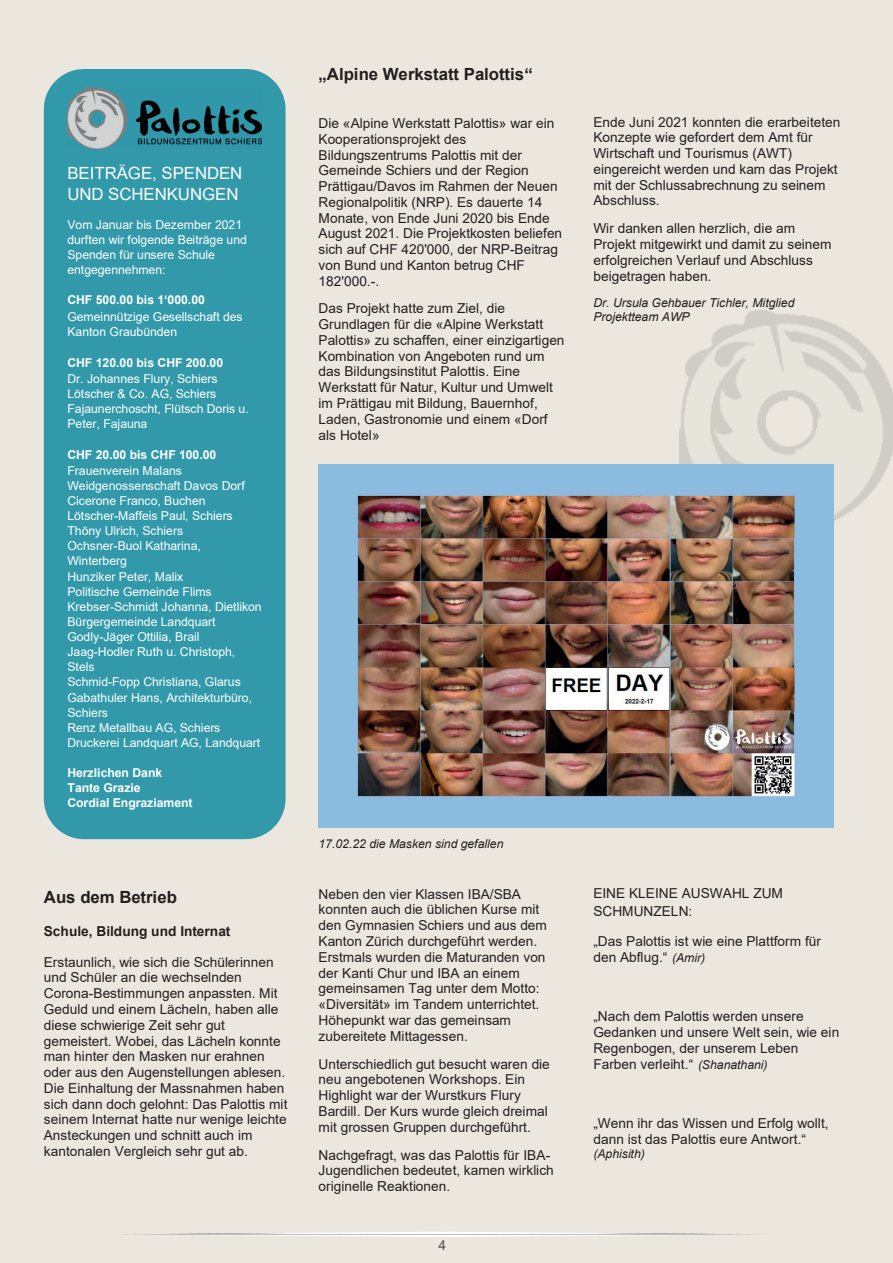
<style>
.page{position:relative;width:893px;height:1263px;background:#ece7de}
.page>*{position:absolute;margin:0;border:0;box-sizing:border-box;transform-origin:0 0}
.t1{font:16.8px/20.7px "Arial";letter-spacing:-.005em;color:#fff}
.t2{font:700 16.8px "Arial";color:#231f20}
.t3{font:700 16.8px "Arial";color:#231f20}
.t4{font:13.65px/15.8px "Arial";letter-spacing:.005em;color:#231f20}
.t5{font:13.65px/15.9px "Arial";letter-spacing:.005em;color:#231f20}
.t6{font:700 13.65px "Arial";color:#231f20}
.t7{font:13.65px "Arial";color:#4b5053}
.t8{font:12.3px/15.1px "Arial";letter-spacing:-.005em;color:#fff}
.t9{font:italic 12.3px/14.1px "Arial";color:#231f20}
.t10{font:700 12.3px/15.1px "Arial";letter-spacing:-.005em;color:#fff}
.t11{font:700 12.3px "Arial";letter-spacing:-.005em;color:#fff}
.s1{font-style:inherit}
.s2{font-style:italic;font-size:12.3px}
</style>
<div class="page">
<svg style="left:126px;top:1232px;width:631px;height:5px"></svg>
<img style="left:680px;top:310px;width:213px;height:211px">
<div style="left:44px;top:69px;width:242px;height:770px;background:#3299ab;border-radius:40px"></div>
<img style="left:67px;top:87px;width:195px;height:62px">
<img style="left:319px;top:464px;width:515px;height:363px">
<p class="t1" style="left:67px;top:163px;width:177px">BEITRÄGE, SPENDEN<br>UND SCHENKUNGEN</p>
<p class="t8" style="left:67px;top:217px;width:181px">Vom Januar bis Dezember 2021 durften wir folgende Beiträge und<br>Spenden für unsere Schule entgegennehmen:</p>
<p class="t11" style="left:67px;top:291px;width:139px">CHF 500.00 bis 1‘000.00</p>
<p class="t8" style="left:67px;top:309px;width:177px">Gemeinnützige Gesellschaft des<br>Kanton Graubünden</p>
<p class="t10" style="left:67px;top:355px;width:157px">CHF 120.00 bis CHF 200.00</p>
<p class="t8" style="left:67px;top:371px;width:183px">Dr. Johannes Flury, Schiers<br>Lötscher &amp; Co. AG, Schiers<br>Fajaunerchoscht, Flütsch Doris u.<br>Peter, Fajauna</p>
<p class="t10" style="left:67px;top:447px;width:151px">CHF 20.00 bis CHF 100.00</p>
<p class="t8" style="left:67px;top:463px;width:196px">Frauenverein Malans<br>Weidgenossenschaft Davos Dorf<br>Cicerone Franco, Buchen<br>Lötscher-Maffeis Paul, Schiers<br>Thöny Ulrich, Schiers<br>Ochsner-Buol Katharina,<br>Winterberg<br>Hunziker Peter, Malix<br>Politische Gemeinde Flims<br>Krebser-Schmidt Johanna, Dietlikon<br>Bürgergemeinde Landquart<br>Godly-Jäger Ottilia, Brail<br>Jaag-Hodler Ruth u. Christoph,<br>Stels<br>Schmid-Fopp Christiana, Glarus<br>Gabathuler Hans, Architekturbüro,<br>Schiers<br>Renz Metallbau AG, Schiers<br>Druckerei Landquart AG, Landquart</p>
<p class="t10" style="left:67px;top:765px;width:127px">Herzlichen Dank<br>Tante Grazie<br>Cordial Engraziament</p>
<p class="t3" style="left:44px;top:885px;width:135px">Aus dem Betrieb</p>
<p class="t6" style="left:44px;top:922px;width:188px">Schule, Bildung und Internat</p>
<p class="t4" style="left:44px;top:954px;width:245px">Erstaunlich, wie sich die Schülerinnen und Schüler an die wechselnden Corona-Bestimmungen anpassten. Mit Geduld und einem Lächeln, haben alle diese schwierige Zeit sehr gut gemeistert. Wobei, das Lächeln konnte man hinter den Masken nur erahnen oder aus den Augenstellungen ablesen.<br>Die Einhaltung der Massnahmen haben sich dann doch gelohnt: Das Palottis mit seinem Internat hatte nur wenige leichte Ansteckungen und schnitt auch im kantonalen Vergleich sehr gut ab.</p>
<p class="t2" style="left:319px;top:63px;width:216px">„Alpine Werkstatt Palottis“</p>
<p class="t4" style="left:319px;top:115px;width:245px">Die «Alpine Werkstatt Palottis» war ein<br>Kooperationsprojekt des<br>Bildungszentrums Palottis mit der<br>Gemeinde Schiers und der Region<br>Prättigau/Davos im Rahmen der Neuen<br>Regionalpolitik (NRP). Es dauerte 14<br>Monate, von Ende Juni 2020 bis Ende<br>August 2021. Die Projektkosten beliefen sich auf CHF 420'000, der NRP-Beitrag von Bund und Kanton betrug CHF<br>182'000.-.</p>
<p class="t4" style="left:319px;top:301px;width:247px">Das Projekt hatte zum Ziel, die Grundlagen für die «Alpine Werkstatt Palottis» zu schaffen, einer einzigartigen Kombination von Angeboten rund um das Bildungsinstitut Palottis. Eine Werkstatt für Natur, Kultur und Umwelt im Prättigau mit Bildung, Bauernhof, Laden, Gastronomie und einem «Dorf als Hotel»</p>
<p class="t4" style="left:593px;top:114px;width:249px">Ende Juni 2021 konnten die erarbeiteten<br>Konzepte wie gefordert dem Amt für<br>Wirtschaft und Tourismus (AWT) eingereicht werden und kam das Projekt mit der Schlussabrechnung zu seinem<br>Abschluss.</p>
<p class="t4" style="left:593px;top:221px;width:240px">Wir danken allen herzlich, die am<br>Projekt mitgewirkt und damit zu seinem erfolgreichen Verlauf und Abschluss beigetragen haben.</p>
<p class="t9" style="left:593px;top:296px;width:203px">Dr. Ursula Gehbauer Tichler, Mitglied<br>Projektteam AWP</p>
<p class="t9" style="left:319px;top:837px;width:186px">17.02.22 die Masken sind gefallen</p>
<p class="t4" style="left:319px;top:886px;width:230px">Neben den vier Klassen IBA/SBA konnten auch die üblichen Kurse mit den Gymnasien Schiers und aus dem<br>Kanton Zürich durchgeführt werden.<br>Erstmals wurden die Maturanden von der Kanti Chur und IBA an einem gemeinsamen Tag unter dem Motto: «Diversität» im Tandem unterrichtet.<br>Höhepunkt war das gemeinsam zubereitete Mittagessen.</p>
<p class="t4" style="left:319px;top:1056px;width:233px">Unterschiedlich gut besucht waren die neu angebotenen Workshops. Ein Highlight war der Wurstkurs Flury Bardill. Der Kurs wurde gleich dreimal mit grossen Gruppen durchgeführt.</p>
<p class="t4" style="left:319px;top:1147px;width:237px">Nachgefragt, was das Palottis für IBA-<br>Jugendlichen bedeutet, kamen wirklich originelle Reaktionen.</p>
<p class="t7" style="left:438px;top:1236px;width:9px">4</p>
<p class="t4" style="left:593px;top:884px;width:191px;line-height:18.1px">EINE KLEINE AUSWAHL ZUM<br>SCHMUNZELN:</p>
<p class="t5" style="left:593px;top:933px;width:229px">„Das Palottis ist wie eine Plattform für <span class="s1">den Abflug.</span>“ <span class="s2">(Amir)</span></p>
<p class="t5" style="left:593px;top:1008px;width:212px">„Nach dem Palottis werden unsere</p>
<p class="t4" style="left:593px;top:1024px;width:247px">Gedanken und unsere Welt sein, wie ein<br>Regenbogen, der unserem Leben<br>Farben verleiht.<span class="s1">“</span> <span class="s2">(Shanathani)</span></p>
<p class="t5" style="left:593px;top:1115px;width:237px">„Wenn ihr das Wissen und Erfolg wollt, <span class="s1">dann ist das Palottis eure Antwort.</span>“</p>
<p class="t9" style="left:593px;top:1147px;width:53px">(Aphisith)</p>
</div>
